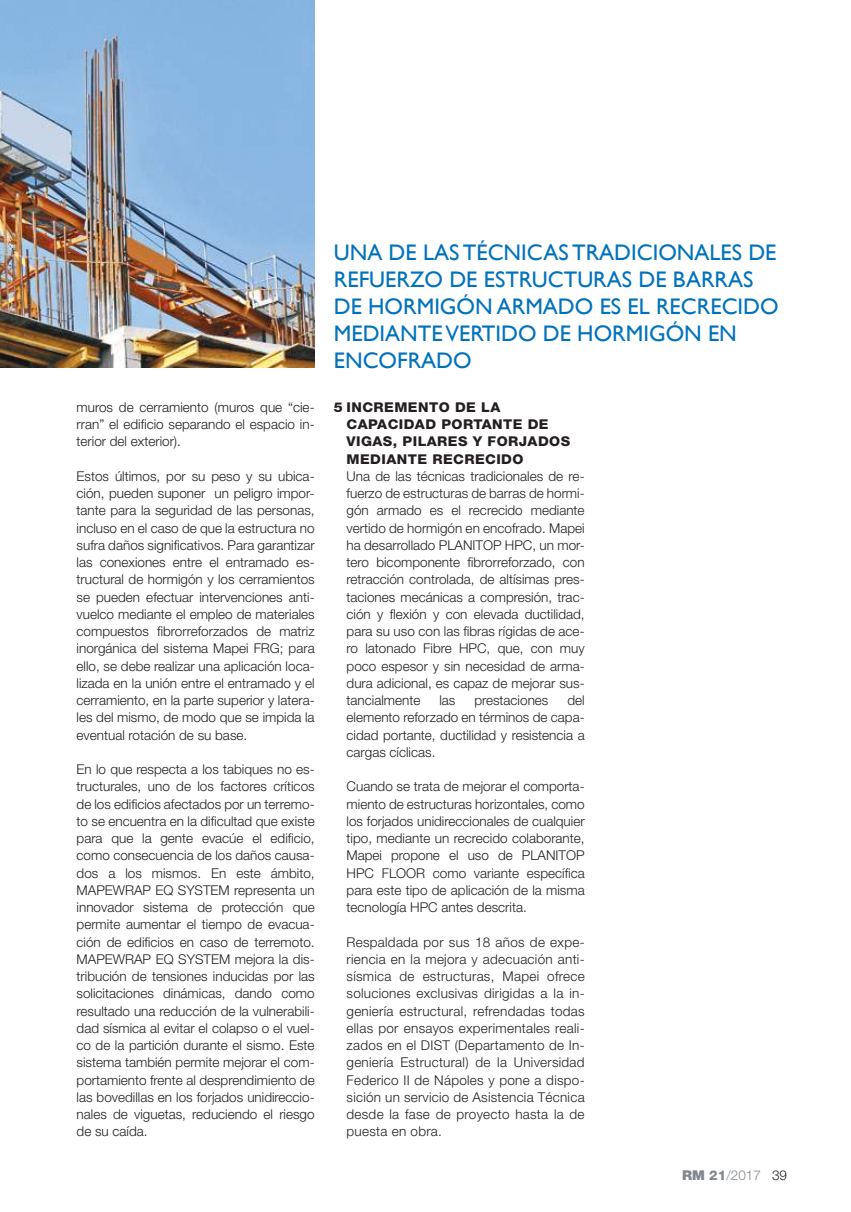
<style>
.page{position:relative;width:851px;height:1212px;background:#fff}
.page>*{position:absolute;margin:0;border:0;box-sizing:border-box;transform-origin:0 0}
.t1{font:22.5px/27px "Gill Sans";color:#0072bc}
.t2{font:300 13.5px/17.2px "Helvetica Neue LT";color:#241f1f;text-align:justify}
.t3{font:800 13.5px/17.2px "Helvetica Neue LT";letter-spacing:.03em;color:#241f1f;scale:1.05 1}
.t4{font:300 13.5px "Helvetica Neue LT";color:#83878b}
.s1{font-weight:900}
.s2{font-weight:800}
.s3{color:#241f1f}
</style>
<div class="page">
<img style="left:0;top:0;width:314px;height:368px">
<p class="t2" style="left:77px;top:398px;width:239px">muros de cerramiento (muros que “cie&shy;rran” el edificio separando el espacio in&shy;terior del exterior).</p>
<p class="t2" style="left:77px;top:467px;width:239px">Estos últimos, por su peso y su ubica&shy;ción, pueden suponer un peligro impor&shy;tante para la seguridad de las personas, incluso en el caso de que la estructura no sufra daños significativos. Para garantizar las conexiones entre el entramado es&shy;tructural de hormigón y los cerramientos se pueden efectuar intervenciones anti&shy;vuelco mediante el empleo de materiales compuestos fibrorreforzados de matriz inorgánica del sistema Mapei FRG; para ello, se debe realizar una aplicación loca&shy;lizada en la unión entre el entramado y el cerramiento, en la parte superior y latera&shy;les del mismo, de modo que se impida la eventual rotación de su base.</p>
<p class="t2" style="left:77px;top:760px;width:239px">En lo que respecta a los tabiques no es&shy;tructurales, uno de los factores críticos de los edificios afectados por un terremo&shy;to se encuentra en la dificultad que existe para que la gente evacúe el edificio, como consecuencia de los daños causa&shy;dos a los mismos. En este ámbito, MAPEWRAP EQ SYSTEM representa un innovador sistema de protección que permite aumentar el tiempo de evacua&shy;ción de edificios en caso de terremoto.<br>MAPEWRAP EQ SYSTEM mejora la dis&shy;tribución de tensiones inducidas por las solicitaciones dinámicas, dando como resultado una reducción de la vulnerabili&shy;dad sísmica al evitar el colapso o el vuel&shy;co de la partición durante el sismo. Este sistema también permite mejorar el com&shy;portamiento frente al desprendimiento de las bovedillas en los forjados unidireccio&shy;nales de viguetas, reduciendo el riesgo de su caída.</p>
<h1 class="t1" style="left:334px;top:238px;width:446px">UNA DE LAS TÉCNICAS TRADICIONALES DE<br>REFUERZO DE ESTRUCTURAS DE BARRAS<br>DE HORMIGÓN ARMADO ES EL RECRECIDO<br>MEDIANTE VERTIDO DE HORMIGÓN EN<br>ENCOFRADO</h1>
<p class="t3" style="left:346px;top:398px;width:214px;text-indent:-13px">5 INCREMENTO DE LA<br>CAPACIDAD PORTANTE DE<br>VIGAS, PILARES Y FORJADOS<br>MEDIANTE RECRECIDO</p>
<p class="t2" style="left:346px;top:467px;width:239px">Una de las técnicas tradicionales de re&shy;fuerzo de estructuras de barras de hormi&shy;gón armado es el recrecido mediante vertido de hormigón en encofrado. Mapei ha desarrollado PLANITOP HPC, un mor&shy;tero bicomponente fibrorreforzado, con retracción controlada, de altísimas pres&shy;taciones mecánicas a compresión, trac&shy;ción y flexión y con elevada ductilidad, para su uso con las fibras rígidas de ace&shy;ro latonado Fibre HPC, que, con muy poco espesor y sin necesidad de arma&shy;dura adicional, es capaz de mejorar sus&shy;tancialmente</p>
<p class="t2" style="left:346px;top:691px;width:239px;text-indent:221px">del elemento reforzado en términos de capa&shy;cidad portante, ductilidad y resistencia a cargas cíclicas.</p>
<p class="t2" style="left:346px;top:778px;width:239px">Cuando se trata de mejorar el comporta&shy;miento de estructuras horizontales, como los forjados unidireccionales de cualquier tipo, mediante un recrecido colaborante, Mapei propone el uso de PLANITOP HPC FLOOR como variante específica para este tipo de aplicación de la misma tecnología HPC antes descrita.</p>
<p class="t2" style="left:346px;top:933px;width:239px">Respaldada por sus 18 años de expe&shy;riencia en la mejora y adecuación anti&shy;sísmica de estructuras, Mapei ofrece soluciones exclusivas dirigidas a la in&shy;geniería estructural, refrendadas todas ellas por ensayos experimentales reali&shy;zados en el DIST (Departamento de In&shy;geniería Estructural) de la Universidad Federico II de Nápoles y pone a dispo&shy;sición un servicio de Asistencia Técnica desde la fase de proyecto hasta la de puesta en obra.</p>
<p class="t2" style="left:439px;top:691px;width:17px">las</p>
<p class="t2" style="left:474px;top:691px;width:76px">prestaciones</p>
<p class="t4" style="left:682px;top:1166px;width:107px"><span class="s1">RM</span> <span class="s2">21</span>/2017 <span class="s3">39</span></p>
</div>
